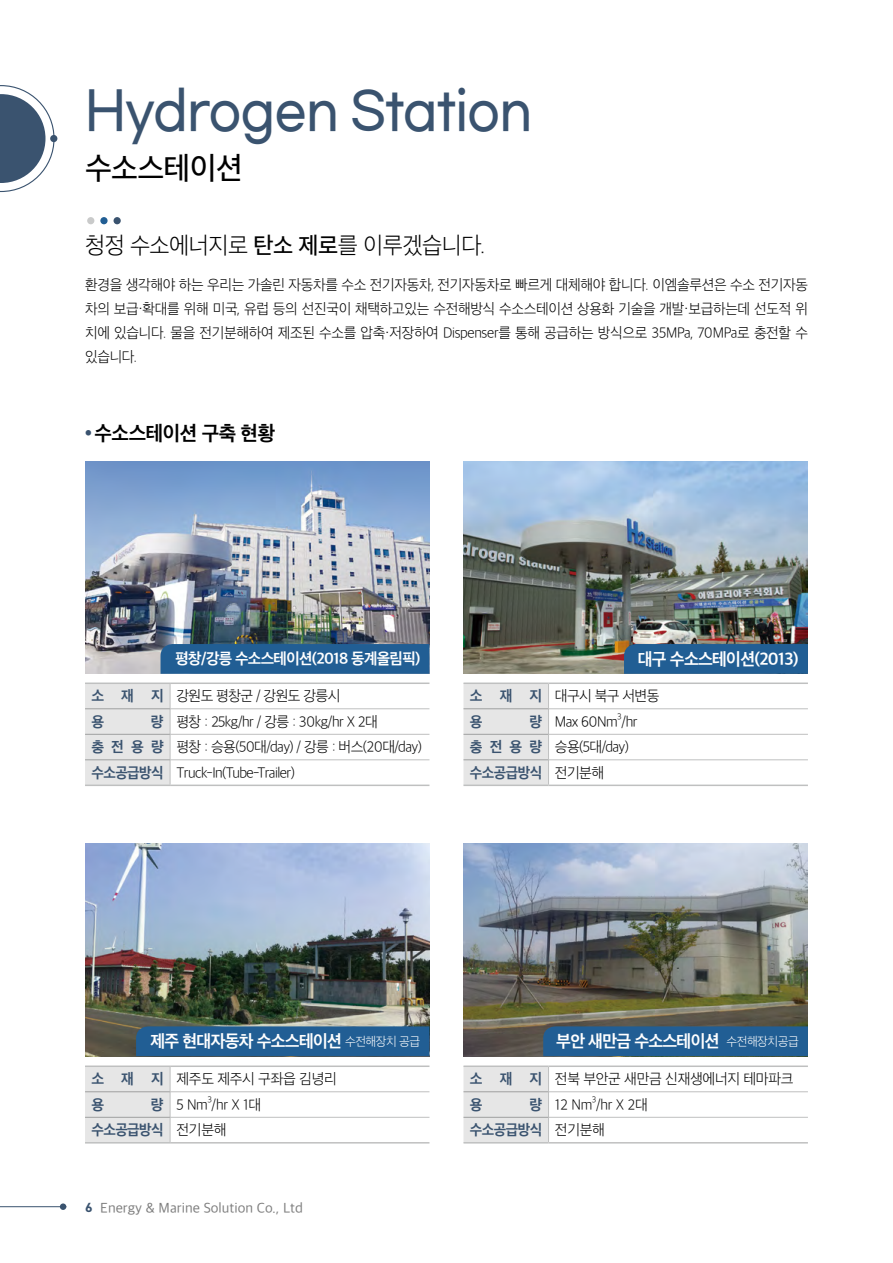
<style>
.page{position:relative;width:893px;height:1263px;background:#fff}
.page>*{position:absolute;margin:0;border:0;box-sizing:border-box;transform-origin:0 0}
.t1{font:52.5px "Gmarket Sans TTF Medium";letter-spacing:-.02em;color:#3a536f;scale:.92 1}
.t2{font:30px "SD Gothic Neoa e Md";letter-spacing:-.02em;color:#000}
.t3{font:22.5px "SD Gothic Neoa b Ult Lt";letter-spacing:-.02em;color:#000}
.t4{font:19.5px "SD Gothic Neoa g Bd";letter-spacing:-.02em;color:#000}
.t5{font:16.5px "SD Gothic Neoa g Bd";letter-spacing:-.04em;color:#fff}
.t6{font:15px "SD Gothic Neoa g Bd";letter-spacing:-.04em;color:#fff}
.t7{font:14.25px/24px "SD Gothic Neoa b Ult Lt";letter-spacing:-.02em;color:#000;text-align:justify;scale:.96 1}
.t8{font:14.25px/25.5px "SD Gothic Neoa b Ult Lt";letter-spacing:-.04em;color:#000}
.t9{font:14.25px "SD Gothic Neoa b Ult Lt";letter-spacing:-.02em;color:#000}
.t10{font:14.25px "SD Gothic Neoa g Bd";letter-spacing:-.035em;color:#3a536f;scale:.95 1}
.t11{font:14.25px "SD Gothic Neoa g Bd";letter-spacing:-.035em;color:#3a536f}
.t12{font:13.5px "SD Gothic Neoa d Rg";color:#7d7d7d}
.t13{font:8.25px "SD Gothic Neoa b Ult Lt";color:#000}
.s1{font-family:"SD Gothic Neoa e Md"}
.s2{font-family:"SD Gothic Neoa g Bd";color:#3a536f}
.s3{font-family:"SD Gothic Neoa b Ult Lt";color:#000}
.s4{font-family:"SD Gothic Neoa b Ult Lt";font-size:12px}
.s5{font-family:"DIN Next LT Pro";font-weight:700;color:#3a536f}
</style>
<div class="page">
<hr style="left:0;top:1206px;width:66px;height:1px;background:#3a536f">
<div style="left:60px;top:1203px;width:6px;height:7px;background:#3a536f;border-radius:50%"></div>
<img style="left:85px;top:843px;width:344px;height:213px">
<img style="left:463px;top:843px;width:345px;height:213px">
<img style="left:463px;top:461px;width:345px;height:213px">
<div style="left:543px;top:1026px;width:265px;height:30px;background:#215e94"></div>
<div style="left:624px;top:644px;width:184px;height:30px;background:#215e94"></div>
<div style="left:136px;top:1026px;width:293px;height:30px;background:#215e94"></div>
<img style="left:85px;top:461px;width:344px;height:213px">
<div style="left:161px;top:644px;width:268px;height:30px;background:#215e94"></div>
<hr style="left:170px;top:708px;width:259px;height:1px;background:#bfc0c0">
<hr style="left:170px;top:734px;width:259px;height:1px;background:#bfc0c0">
<hr style="left:170px;top:759px;width:259px;height:1px;background:#bfc0c0">
<div style="left:85px;top:684px;width:86px;height:100px;background:#e6e6e6"></div>
<hr style="left:85px;top:682px;width:85px;height:2px;background:#bfc0c0">
<hr style="left:170px;top:682px;width:259px;height:2px;background:#bfc0c0">
<hr style="left:85px;top:784px;width:85px;height:2px;background:#bfc0c0">
<hr style="left:170px;top:784px;width:259px;height:2px;background:#bfc0c0">
<hr style="left:85px;top:708px;width:85px;height:1px;background:#9fa0a0">
<hr style="left:85px;top:734px;width:85px;height:1px;background:#9fa0a0">
<hr style="left:85px;top:759px;width:85px;height:1px;background:#9fa0a0">
<hr style="left:170px;top:1091px;width:259px;height:1px;background:#bfc0c0">
<hr style="left:170px;top:1117px;width:259px;height:1px;background:#bfc0c0">
<div style="left:85px;top:1067px;width:86px;height:75px;background:#e6e6e6"></div>
<hr style="left:85px;top:1065px;width:85px;height:2px;background:#bfc0c0">
<hr style="left:170px;top:1065px;width:259px;height:2px;background:#bfc0c0">
<hr style="left:85px;top:1091px;width:85px;height:1px;background:#9fa0a0">
<hr style="left:85px;top:1117px;width:85px;height:1px;background:#9fa0a0">
<hr style="left:170px;top:1142px;width:259px;height:1px;background:#bfc0c0">
<hr style="left:85px;top:1142px;width:85px;height:1px;background:#bfc0c0">
<hr style="left:548px;top:1091px;width:260px;height:1px;background:#bfc0c0">
<hr style="left:548px;top:1117px;width:260px;height:1px;background:#bfc0c0">
<div style="left:463px;top:1067px;width:86px;height:75px;background:#e6e6e6"></div>
<hr style="left:463px;top:1065px;width:86px;height:2px;background:#bfc0c0">
<hr style="left:549px;top:1065px;width:259px;height:2px;background:#bfc0c0">
<hr style="left:463px;top:1091px;width:85px;height:1px;background:#9fa0a0">
<hr style="left:463px;top:1117px;width:85px;height:1px;background:#9fa0a0">
<hr style="left:463px;top:1142px;width:86px;height:1px;background:#bfc0c0">
<hr style="left:549px;top:1142px;width:259px;height:1px;background:#bfc0c0">
<hr style="left:548px;top:708px;width:260px;height:1px;background:#bfc0c0">
<hr style="left:548px;top:734px;width:260px;height:1px;background:#bfc0c0">
<hr style="left:548px;top:759px;width:260px;height:1px;background:#bfc0c0">
<div style="left:463px;top:684px;width:86px;height:100px;background:#e6e6e6"></div>
<hr style="left:463px;top:784px;width:86px;height:2px;background:#bfc0c0">
<hr style="left:549px;top:784px;width:259px;height:2px;background:#bfc0c0">
<hr style="left:463px;top:682px;width:86px;height:2px;background:#bfc0c0">
<hr style="left:549px;top:682px;width:259px;height:2px;background:#bfc0c0">
<hr style="left:463px;top:708px;width:85px;height:1px;background:#9fa0a0">
<hr style="left:463px;top:734px;width:85px;height:1px;background:#9fa0a0">
<hr style="left:463px;top:759px;width:85px;height:1px;background:#9fa0a0">
<div style="left:87px;top:217px;width:7px;height:7px;background:#c9caca;border-radius:50%"></div>
<div style="left:100px;top:217px;width:8px;height:7px;background:#215e94;border-radius:50%"></div>
<div style="left:114px;top:217px;width:7px;height:7px;background:#3a536f;border-radius:50%"></div>
<div style="left:50px;top:135px;width:7px;height:7px;background:#3a536f;border-radius:50%"></div>
<svg style="left:0;top:85px;width:55px;height:107px"></svg>
<h1 class="t1" style="left:85px;top:83px;width:487px">Hydrogen Station</h1>
<h2 class="t2" style="left:85px;top:153px;width:159px">수소스테이션</h2>
<h3 class="t3" style="left:85px;top:234px;width:402px">청정 수소에너지로 <span class="s1">탄소 제로</span>를 이루겠습니다.</h3>
<p class="t7" style="left:85px;top:272px;width:754px">환경을 생각해야 하는 우리는 가솔린 자동차를 수소 전기자동차, 전기자동차로 빠르게 대체해야 합니다. 이엠솔루션은 수소 전기자동 차의 보급·확대를 위해 미국, 유럽 등의 선진국이 채택하고있는 수전해방식 수소스테이션 상용화 기술을 개발·보급하는데 선도적 위 치에 있습니다. 물을 전기분해하여 제조된 수소를 압축·저장하여 Dispenser를 통해 공급하는 방식으로 35MPa, 70MPa로 충전할 수 있습니다.</p>
<h3 class="t4" style="left:85px;top:423px;width:192px"><sup>●</sup> 수소스테이션 구축 현황</h3>
<p class="t6" style="left:175px;top:651px;width:247px">평창/강릉 수소스테이션(2018 동계올림픽)</p>
<p class="t8" style="left:91px;top:683px;width:250px"><span class="s2">소 재 지</span> 강원도 평창군 / 강원도 강릉시</p>
<p class="t11" style="left:91px;top:714px;width:14px">용</p>
<p class="t8" style="left:91px;top:709px;width:332px;text-indent:60px"><span class="s2">량</span> 평창 : 25kg/hr / 강릉 : 30kg/hr X 2대<br><span class="s2">충 전 용 량</span> 평창 : 승용(50대/day) / 강릉 : 버스(20대/day) <span class="s2">수소공급방식</span> Truck-In(Tube-Trailer)</p>
<p class="t5" style="left:638px;top:651px;width:162px">대구 수소스테이션(2013)</p>
<p class="t9" style="left:470px;top:689px;width:191px"><span class="s2">소 재 지</span> 대구시 북구 서변동</p>
<p class="t11" style="left:470px;top:714px;width:14px">용</p>
<p class="t8" style="left:529px;top:709px;width:110px"><span class="s2">량</span> Max 60Nm /hr</p>
<p class="t13" style="left:617px;top:713px;width:6px">3</p>
<p class="t9" style="left:470px;top:740px;width:161px"><span class="s2">충 전 용 량</span> 승용(5대/day)</p>
<p class="t10" style="left:470px;top:765px;width:143px">수소공급방식 <span class="s3">전기분해</span></p>
<p class="t5" style="left:150px;top:1033px;width:271px">제주 현대자동차 수소스테이션 <span class="s4">수전해장치 공급</span></p>
<p class="t5" style="left:556px;top:1033px;width:244px">부안 새만금 수소스테이션 <span class="s4">수전해장치공급</span></p>
<p class="t9" style="left:91px;top:1072px;width:247px"><span class="s2">소 재 지</span> 제주도 제주시 구좌읍 김녕리</p>
<p class="t11" style="left:91px;top:1097px;width:14px">용</p>
<p class="t9" style="left:151px;top:1097px;width:112px"><span class="s2">량</span> 5 Nm /hr X 1대</p>
<p class="t13" style="left:207px;top:1096px;width:6px">3</p>
<p class="t10" style="left:91px;top:1123px;width:144px">수소공급방식 <span class="s3">전기분해</span></p>
<p class="t9" style="left:470px;top:1072px;width:325px"><span class="s2">소 재 지</span> 전북 부안군 새만금 신재생에너지 테마파크</p>
<p class="t11" style="left:470px;top:1097px;width:14px">용</p>
<p class="t9" style="left:529px;top:1097px;width:120px"><span class="s2">량</span> 12 Nm /hr X 2대</p>
<p class="t13" style="left:592px;top:1096px;width:6px">3</p>
<p class="t10" style="left:470px;top:1123px;width:144px">수소공급방식 <span class="s3">전기분해</span></p>
<p class="t12" style="left:85px;top:1201px;width:220px"><span class="s5">6</span> Energy &amp; Marine Solution Co., Ltd</p>
</div>
